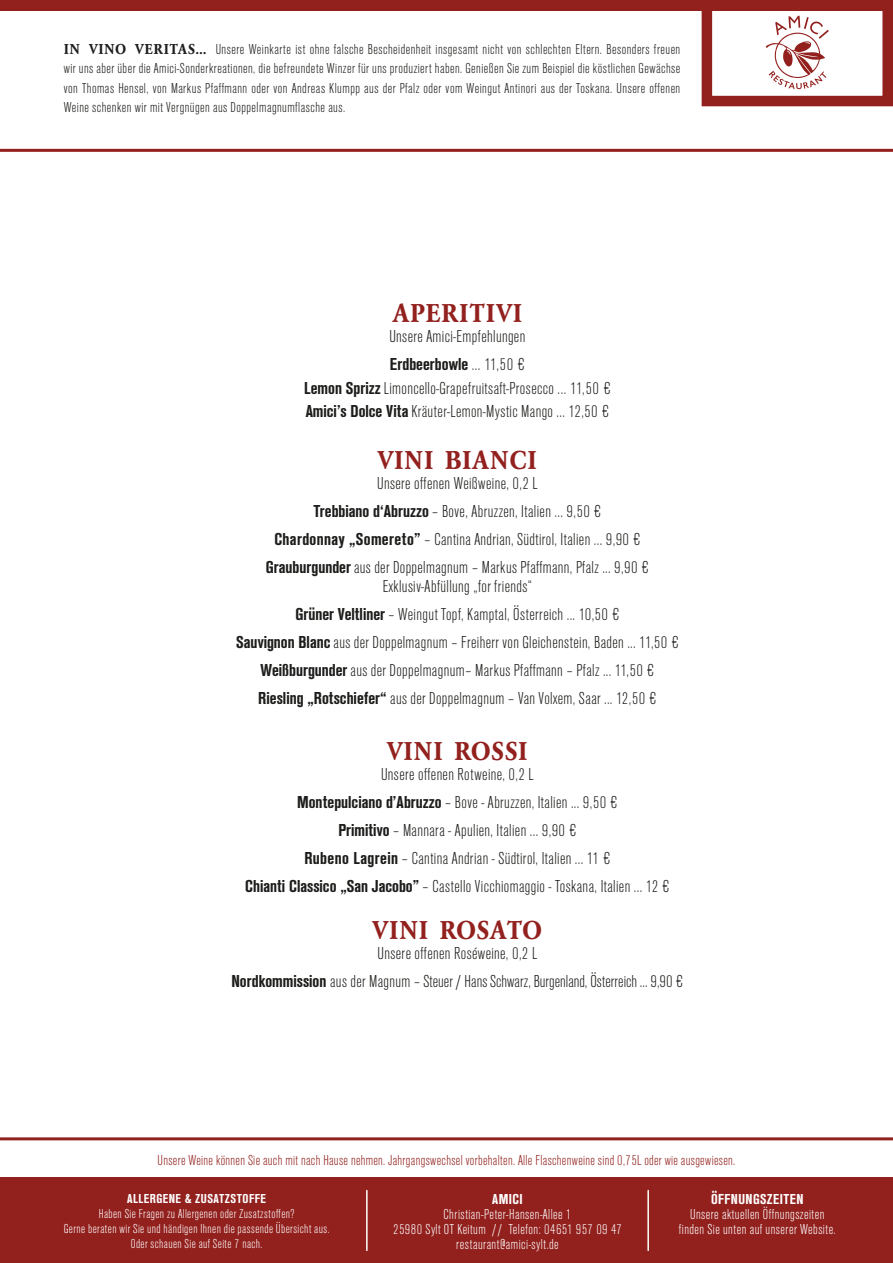
<style>
.page{position:relative;width:893px;height:1263px;background:#fff}
.page>*{position:absolute;margin:0;border:0;box-sizing:border-box;transform-origin:0 0}
.t1{font:700 condensed 27px "Garamond Std";letter-spacing:.02em;color:#92211e}
.t2{font:300 condensed 18px/28px "Ancona";letter-spacing:.02em;color:#1d1d1b;text-align:center}
.t3{font:300 condensed 15px/19.5px "Ancona";letter-spacing:.03em;color:#1d1d1b;text-align:justify}
.t4{font:300 condensed 15px/15px "Ancona";letter-spacing:.03em;color:#fff;text-align:center}
.t5{font:300 condensed 15px "Ancona";letter-spacing:.02em;color:#92211e}
.t6{font:700 condensed 15px "Ancona";letter-spacing:.03em;color:#fff}
.t7{font:300 condensed 13.5px/15px "Ancona";letter-spacing:.03em;color:#fff;text-align:center}
.t8{font:700 condensed 13.5px "Ancona";letter-spacing:.03em;color:#fff}
.s1{font-family:"Garamond Std";font-weight:700}
.s2{font-weight:700}
</style>
<div class="page">
<hr style="left:0;top:149px;width:893px;height:3px;background:#92211e">
<hr style="left:0;top:1137px;width:893px;height:3px;background:#92211e">
<div style="left:702px;top:0;width:191px;height:106px;border:10px solid #92211e"></div>
<svg style="left:766px;top:16px;width:63px;height:73px"></svg>
<div style="left:0;top:1178px;width:893px;height:85px;background:#92211e"></div>
<div style="left:0;top:0;width:893px;height:11px;background:#92211e"></div>
<hr style="left:892px;top:0;width:1px;height:106px;background:#92211e">
<hr style="left:366px;top:1190px;width:2px;height:60px;background:#fff">
<hr style="left:647px;top:1190px;width:2px;height:60px;background:#fff">
<p class="t3" style="left:64px;top:40px;width:618px"><span class="s1">IN VINO VERITAS…</span> Unsere Weinkarte ist ohne falsche Bescheidenheit insgesamt nicht von schlechten Eltern. Besonders freuen wir uns aber über die Amici-Sonderkreationen, die befreundete Winzer für uns produziert haben. Genießen Sie zum Beispiel die köstlichen Gewächse von Thomas Hensel, von Markus Pfaffmann oder von Andreas Klumpp aus der Pfalz oder vom Weingut Antinori aus der Toskana. Unsere offenen Weine schenken wir mit Vergnügen aus Doppelmagnumflasche aus.</p>
<h1 class="t1" style="left:392px;top:298px;width:131px">APERITIVI</h1>
<p class="t2" style="left:389px;top:322px;width:137px;text-align:left">Unsere Amici-Empfehlungen<br><span class="s2">Erdbeerbowle</span> ... 11,50 €</p>
<p class="t2" style="left:304px;top:376px;width:308px;line-height:23.7px;text-align:left"><span class="s2">Lemon Sprizz</span> Limoncello-Grapefruitsaft-Prosecco ... 11,50 €<br><span class="s2">Amici’s Dolce Vita</span> Kräuter-Lemon-Mystic Mango ... 12,50 €</p>
<h1 class="t1" style="left:378px;top:444px;width:161px">VINI BIANCI</h1>
<p class="t2" style="left:266px;top:469px;width:384px">Unsere offenen Weißweine, 0,2 L<br><span class="s2">Trebbiano d‘Abruzzo</span> – Bove, Abruzzen, Italien ... 9,50 €<br><span class="s2">Chardonnay „Somereto”</span> – Cantina Andrian, Südtirol, Italien ... 9,90 € <span class="s2">Grauburgunder</span> aus der Doppelmagnum – Markus Pfaffmann, Pfalz ... 9,90 €</p>
<p class="t2" style="left:236px;top:573px;width:444px">Exklusiv-Abfüllung „for friends“<br><span class="s2">Grüner Veltliner</span> – Weingut Topf, Kamptal, Österreich ... 10,50 €<br><span class="s2">Sauvignon Blanc</span> aus der Doppelmagnum – Freiherr von Gleichenstein, Baden ... 11,50 € <span class="s2">Weißburgunder</span> aus der Doppelmagnum– Markus Pfaffmann – Pfalz ... 11,50 € <span class="s2">Riesling „Rotschiefer“</span> aus der Doppelmagnum – Van Volxem, Saar ... 12,50 €</p>
<h1 class="t1" style="left:387px;top:735px;width:142px">VINI ROSSI</h1>
<p class="t2" style="left:245px;top:760px;width:426px">Unsere offenen Rotweine, 0,2 L<br><span class="s2">Montepulciano d’Abruzzo</span> – Bove - Abruzzen, Italien ... 9,50 €<br><span class="s2">Primitivo</span> – Mannara - Apulien, Italien ... 9,90 €<br><span class="s2">Rubeno Lagrein</span> – Cantina Andrian - Südtirol, Italien ... 11 €<br><span class="s2">Chianti Classico „San Jacobo”</span> – Castello Vicchiomaggio - Toskana, Italien ... 12 €</p>
<h1 class="t1" style="left:373px;top:914px;width:171px">VINI ROSATO</h1>
<p class="t2" style="left:231px;top:939px;width:453px">Unsere offenen Roséweine, 0,2 L<br><span class="s2">Nordkommission</span> aus der Magnum – Steuer / Hans Schwarz, Burgenland, Österreich ... 9,90 €</p>
<p class="t5" style="left:158px;top:1152px;width:579px">Unsere Weine können Sie auch mit nach Hause nehmen. Jahrgangswechsel vorbehalten. Alle Flaschenweine sind 0,75L oder wie ausgewiesen.</p>
<p class="t8" style="left:127px;top:1190px;width:140px">ALLERGENE &amp; ZUSATZSTOFFE</p>
<p class="t7" style="left:64px;top:1206px;width:267px">Haben Sie Fragen zu Allergenen oder Zusatzstoffen?<br>Gerne beraten wir Sie und händigen Ihnen die passende Übersicht aus.<br>Oder schauen Sie auf Seite 7 nach.</p>
<p class="t6" style="left:492px;top:1190px;width:32px">AMICI</p>
<p class="t4" style="left:393px;top:1206px;width:230px">Christian-Peter-Hansen-Allee 1<br>25980 Sylt OT Keitum // Telefon: 04651 957 09 47 restaurant@amici-sylt.de</p>
<p class="t6" style="left:711px;top:1190px;width:94px">ÖFFNUNGSZEITEN</p>
<p class="t4" style="left:679px;top:1206px;width:158px">Unsere aktuellen Öffnungszeiten finden Sie unten auf unserer Website.</p>
</div>
